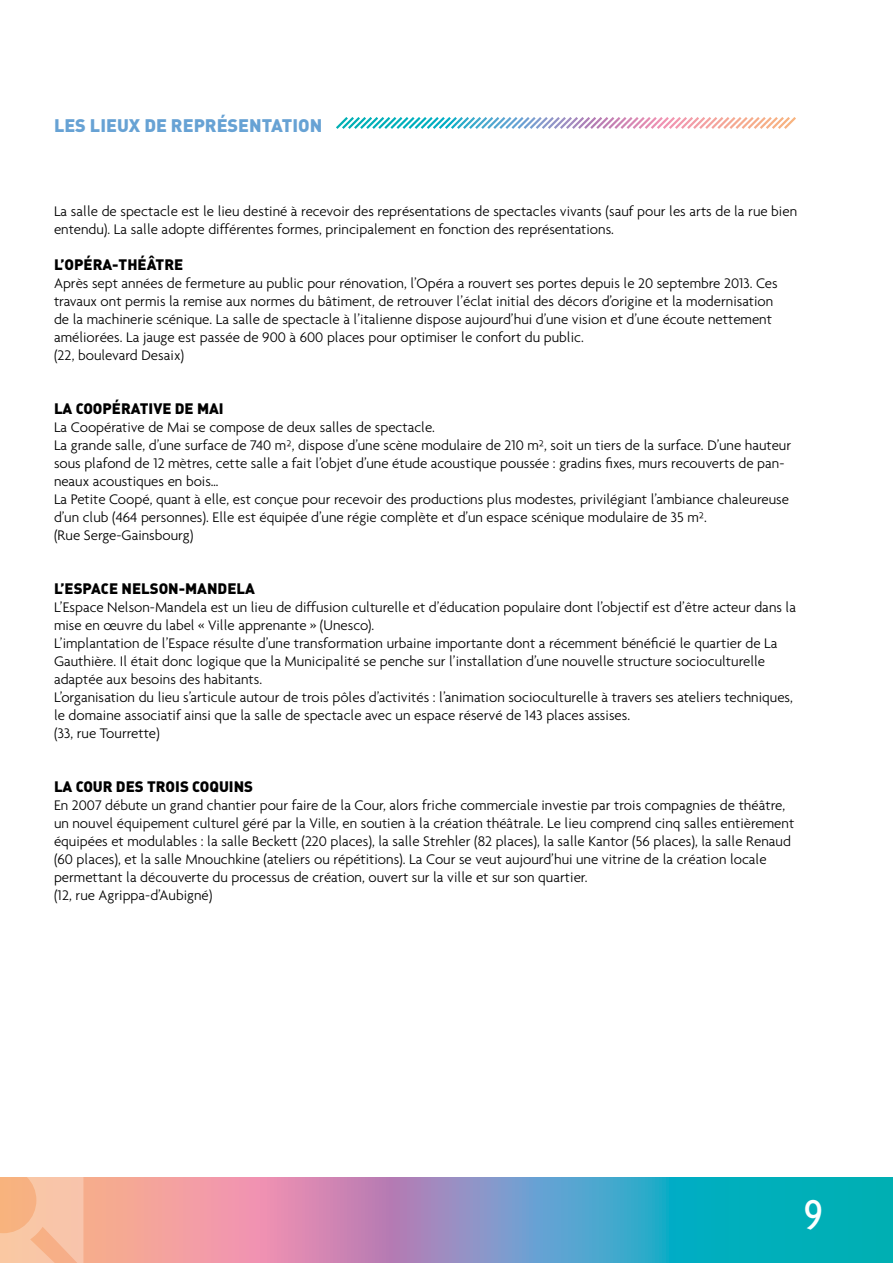
<style>
.page{position:relative;width:893px;height:1263px;background:#fff}
.page>*{position:absolute;margin:0;border:0;box-sizing:border-box;transform-origin:0 0}
.t1{font:500 condensed 45px "Agenda";color:#fff}
.t2{font:18px "DIN Black Alternate";color:#67a2d4}
.t3{font:300 15px/18px "Agenda";color:#000}
.t4{font:15px "DIN Black Alternate";color:#000}
</style>
<div class="page">
<svg style="left:165px;top:1178px;width:728px;height:85px;background:#6f9dbc"></svg>
<svg style="left:0;top:1177px;width:165px;height:86px;background:#f6b397"></svg>
<svg style="left:336px;top:117px;width:460px;height:12px"></svg>
<p class="t2" style="left:54px;top:113px;width:270px">LES LIEUX DE REPRÉSENTATION</p>
<p class="t3" style="left:54px;top:202px;width:745px">La salle de spectacle est le lieu destiné à recevoir des représentations de spectacles vivants (sauf pour les arts de la rue bien entendu). La salle adopte différentes formes, principalement en fonction des représentations.</p>
<p class="t4" style="left:54px;top:254px;width:131px">L’OPÉRA-THÉÂTRE</p>
<p class="t3" style="left:54px;top:274px;width:725px">Après sept années de fermeture au public pour rénovation, l’Opéra a rouvert ses portes depuis le 20 septembre 2013. Ces travaux ont permis la remise aux normes du bâtiment, de retrouver l’éclat initial des décors d’origine et la modernisation de la machinerie scénique. La salle de spectacle à l’italienne dispose aujourd’hui d’une vision et d’une écoute nettement améliorées. La jauge est passée de 900 à 600 places pour optimiser le confort du public.<br>(22, boulevard Desaix)</p>
<p class="t4" style="left:54px;top:398px;width:171px">LA COOPÉRATIVE DE MAI</p>
<p class="t3" style="left:54px;top:418px;width:739px">La Coopérative de Mai se compose de deux salles de spectacle.<br>La grande salle, d’une surface de 740 m², dispose d’une scène modulaire de 210 m², soit un tiers de la surface. D’une hauteur sous plafond de 12 mètres, cette salle a fait l’objet d’une étude acoustique poussée : gradins fixes, murs recouverts de pan&shy;neaux acoustiques en bois…<br>La Petite Coopé, quant à elle, est conçue pour recevoir des productions plus modestes, privilégiant l’ambiance chaleureuse d’un club (464 personnes). Elle est équipée d’une régie complète et d’un espace scénique modulaire de 35 m².<br>(Rue Serge-Gainsbourg)</p>
<p class="t4" style="left:54px;top:578px;width:202px">L’ESPACE NELSON-MANDELA</p>
<p class="t3" style="left:54px;top:598px;width:744px">L’Espace Nelson-Mandela est un lieu de diffusion culturelle et d’éducation populaire dont l’objectif est d’être acteur dans la mise en œuvre du label « Ville apprenante » (Unesco).<br>L’implantation de l’Espace résulte d’une transformation urbaine importante dont a récemment bénéficié le quartier de La Gauthière. Il était donc logique que la Municipalité se penche sur l’installation d’une nouvelle structure socioculturelle adaptée aux besoins des habitants.<br>L’organisation du lieu s’articule autour de trois pôles d’activités : l’animation socioculturelle à travers ses ateliers techniques, le domaine associatif ainsi que la salle de spectacle avec un espace réservé de 143 places assises.<br>(33, rue Tourrette)</p>
<p class="t4" style="left:54px;top:776px;width:201px">LA COUR DES TROIS COQUINS</p>
<p class="t3" style="left:54px;top:796px;width:742px">En 2007 débute un grand chantier pour faire de la Cour, alors friche commerciale investie par trois compagnies de théâtre, un nouvel équipement culturel géré par la Ville, en soutien à la création théâtrale. Le lieu comprend cinq salles entièrement équipées et modulables : la salle Beckett (220 places), la salle Strehler (82 places), la salle Kantor (56 places), la salle Renaud (60 places), et la salle Mnouchkine (ateliers ou répétitions). La Cour se veut aujourd’hui une vitrine de la création locale permettant la découverte du processus de création, ouvert sur la ville et sur son quartier.<br>(12, rue Agrippa-d’Aubigné)</p>
<h1 class="t1" style="left:804px;top:1189px;width:21px">9</h1>
</div>
